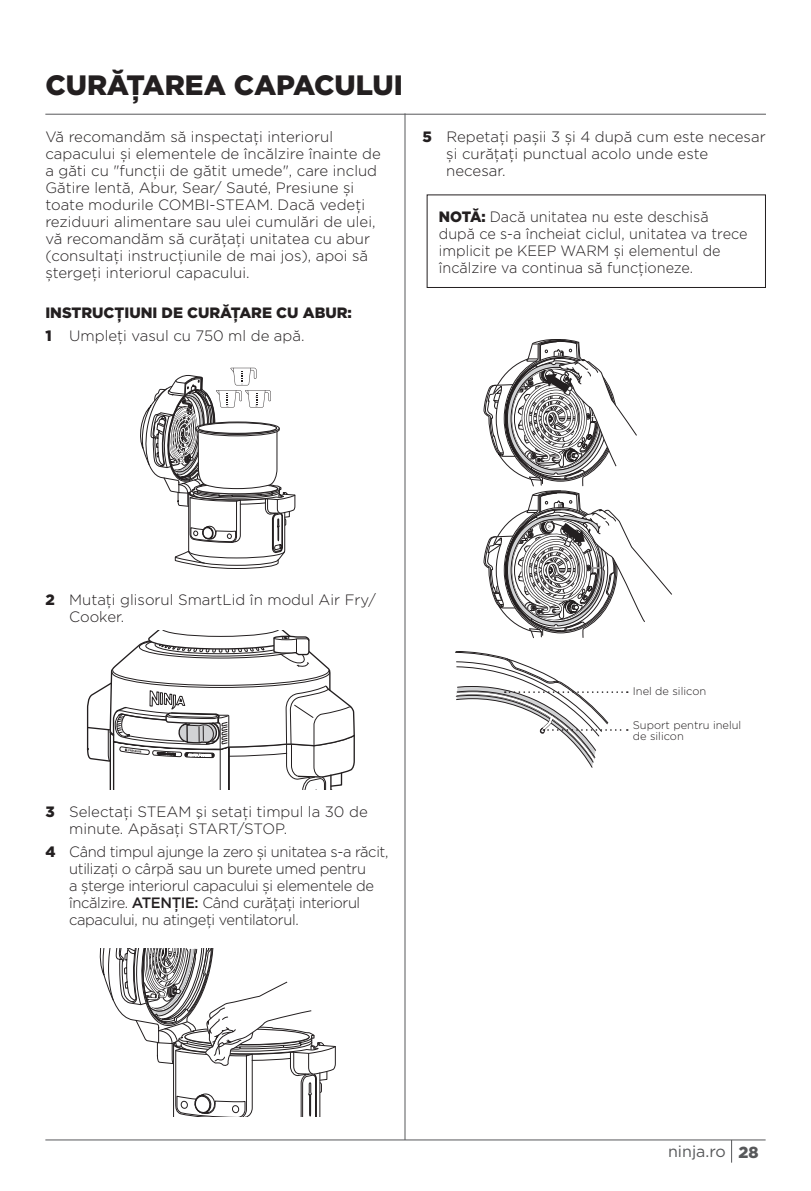
<style>
.page{position:relative;width:811px;height:1191px;background:#fff}
.page>*{position:absolute;margin:0;border:0;box-sizing:border-box;transform-origin:0 0}
.t1{font:900 28px "Gotham";color:#231f20}
.t2{font:16px "Gotham";color:#57585a}
.t3{font:300 15px/17px "Gotham";color:#231f20}
.t4{font:300 15px/17px "Gotham";letter-spacing:-.025em;color:#231f20}
.t5{font:300 15px/17px "Gotham";color:#231f20;scale:.96 1}
.t6{font:900 15px/22.6px "Gotham";color:#231f20}
.t7{font:300 11px/11px "Gotham";color:#231f20}
.t8{font:700 2.8px "Gotham";color:#fff;scale:.85 1}
.t9{font:700 2.6px "Gotham";color:#050504;scale:.93 1}
.s1{font-weight:300}
.s2{font-weight:900}
.s3{color:#231f20}
.s4{font-weight:500}
</style>
<div class="page">
<hr style="left:45px;top:1139px;width:720px;height:1px;background:#57585a">
<svg style="left:731px;top:1140px;width:1px;height:22px"></svg>
<div style="left:426px;top:194px;width:340px;height:94px;border:1px solid #231f20"></div>
<svg style="left:455px;top:651px;width:173px;height:116px"></svg>
<svg style="left:484px;top:339px;width:188px;height:299px"></svg>
<svg style="left:140px;top:368px;width:155px;height:201px"></svg>
<svg style="left:86px;top:630px;width:269px;height:159px"></svg>
<svg style="left:100px;top:949px;width:236px;height:167px"></svg>
<hr style="left:45px;top:114px;width:721px;height:1px;background:#57585a">
<hr style="left:404px;top:113px;width:1px;height:1027px;background:#57585a">
<h1 class="t1" style="left:45px;top:66px;width:359px">CURĂŢAREA CAPACULUI</h1>
<p class="t3" style="left:45px;top:128px;width:337px">Vă recomandăm să inspectaţi interiorul capacului și elementele de încălzire înainte de a găti cu "funcţii de gătit umede", care includ Gătire lentă, Abur, Sear/ Sauté, Presiune și toate modurile COMBI-STEAM. Dacă vedeţi reziduuri alimentare sau ulei cumulări de ulei, vă recomandăm să curăţaţi unitatea cu abur (consultaţi instrucţiunile de mai jos), apoi să ștergeţi interiorul capacului.</p>
<p class="t6" style="left:45px;top:301px;width:308px">INSTRUCŢIUNI DE CURĂŢARE CU ABUR:<br>1 <span class="s1">Umpleţi vasul cu 750 ml de apă.</span></p>
<p class="t3" style="left:446px;top:128px;width:321px;text-indent:-24px"><span class="s2">5</span> Repetaţi pașii 3 și 4 după cum este necesar și curăţaţi punctual acolo unde este necesar.</p>
<p class="t5" style="left:439px;top:207px;width:323px"><span class="s2">NOTĂ:</span> Dacă unitatea nu este deschisă după ce s-a încheiat ciclul, unitatea va trece implicit pe KEEP WARM și elementul de încălzire va continua să funcţioneze.</p>
<p class="t3" style="left:69px;top:591px;width:308px;text-indent:-24px"><span class="s2">2</span> Mutaţi glisorul SmartLid în modul Air Fry/<br>Cooker.</p>
<p class="t9" style="left:157px;top:751px;width:21px;rotate:4deg">COM<span class="s3">BI-</span>ST<span class="s3">E</span>A<span class="s3">M</span></p>
<p class="t8" style="left:188px;top:753px;width:28px;rotate:1deg">AIR FRY / COOKER</p>
<p class="t3" style="left:69px;top:802px;width:300px;text-indent:-24px"><span class="s2">3</span> Selectaţi STEAM şi setaţi timpul la 30 de minute. Apăsaţi START/STOP.</p>
<p class="t4" style="left:69px;top:842px;width:321px;text-indent:-24px"><span class="s2">4</span> Când timpul ajunge la zero și unitatea s-a răcit, utilizaţi o cârpă sau un burete umed pentru<br>a șterge interiorul capacului și elementele de încălzire. <span class="s4">ATENŢIE:</span> Când curăţaţi interiorul capacului, nu atingeţi ventilatorul.</p>
<p class="t7" style="left:633px;top:685px;width:75px">Inel de silicon</p>
<p class="t7" style="left:633px;top:719px;width:110px">Suport pentru inelul de silicon</p>
<p class="t2" style="left:668px;top:1141px;width:92px">ninja.ro <span class="s2">28</span></p>
</div>
